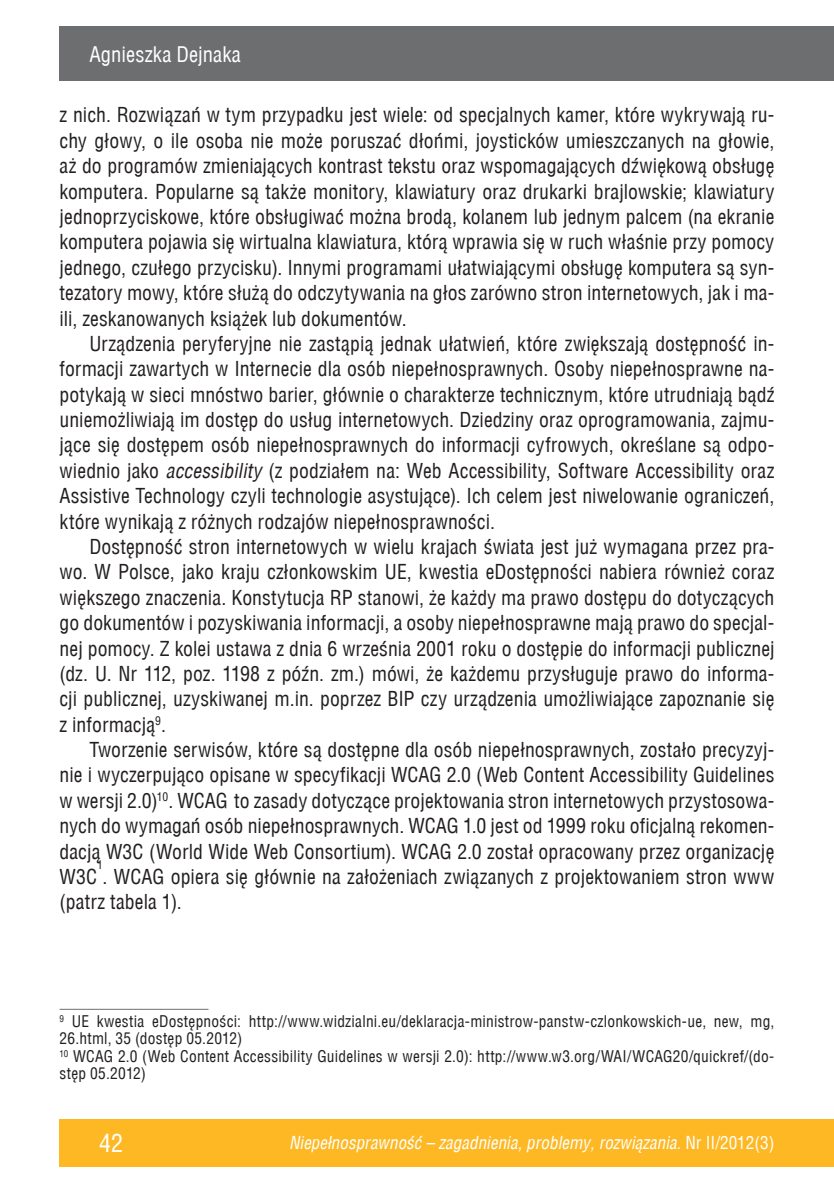
<style>
.page{position:relative;width:834px;height:1191px;background:#fff}
.page>*{position:absolute;margin:0;border:0;box-sizing:border-box;transform-origin:0 0}
.t1{font:24.5px "Switzerland Condensed";color:#fff}
.t2{font:21px "Switzerland Condensed";letter-spacing:.005em;color:#fff}
.t3{font:20.12px/25.4px "Switzerland Condensed";letter-spacing:.005em;color:#231f20;text-align:justify}
.t4{font:italic 17.5px "Switzerland Condensed";color:#fff}
.t5{font:15.75px/17.5px "Switzerland Condensed";letter-spacing:.015em;color:#231f20}
.t6{font:11.72px "Switzerland Condensed";color:#231f20}
.s1{font-style:italic}
.s2{font-style:normal}
</style>
<div class="page">
<div style="left:60px;top:1119px;width:773px;height:47px;background:#fdb824"></div>
<div style="left:60px;top:26px;width:773px;height:55px;background:#6d6e70"></div>
<hr style="left:60px;top:1008px;width:148px;height:1px;background:#6d6e70">
<p class="t2" style="left:89px;top:42px;width:153px">Agnieszka Dejnaka</p>
<p class="t3" style="left:60px;top:102px;width:716px">z nich. Rozwiązań w tym przypadku jest wiele: od specjalnych kamer, które wykrywają ru&shy;chy głowy, o ile osoba nie może poruszać dłońmi, joysticków umieszczanych na głowie, aż do programów zmieniających kontrast tekstu oraz wspomagających dźwiękową obsługę komputera. Popularne są także monitory, klawiatury oraz drukarki brajlowskie; klawiatury jednoprzyciskowe, które obsługiwać można brodą, kolanem lub jednym palcem (na ekranie komputera pojawia się wirtualna klawiatura, którą wprawia się w ruch właśnie przy pomocy jednego, czułego przycisku). Innymi programami ułatwiającymi obsługę komputera są syn&shy;tezatory mowy, które służą do odczytywania na głos zarówno stron internetowych, jak i ma&shy;ili, zeskanowanych książek lub dokumentów.</p>
<p class="t3" style="left:60px;top:331px;width:716px;text-indent:30px">Urządzenia peryferyjne nie zastąpią jednak ułatwień, które zwiększają dostępność in&shy;formacji zawartych w Internecie dla osób niepełnosprawnych. Osoby niepełnosprawne na&shy;potykają w sieci mnóstwo barier, głównie o charakterze technicznym, które utrudniają bądź uniemożliwiają im dostęp do usług internetowych. Dziedziny oraz oprogramowania, zajmu&shy;jące się dostępem osób niepełnosprawnych do informacji cyfrowych, określane są odpo&shy;wiednio jako <span class="s1">accessibility</span> (z podziałem na: Web Accessibility, Software Accessibility oraz Assistive Technology czyli technologie asystujące). Ich celem jest niwelowanie ograniczeń, które wynikają z różnych rodzajów niepełnosprawności.</p>
<p class="t3" style="left:60px;top:534px;width:716px;text-indent:30px">Dostępność stron internetowych w wielu krajach świata jest już wymagana przez pra&shy;wo. W Polsce, jako kraju członkowskim UE, kwestia eDostępności nabiera również coraz większego znaczenia. Konstytucja RP stanowi, że każdy ma prawo dostępu do dotyczących go dokumentów i pozyskiwania informacji, a osoby niepełnosprawne mają prawo do specjal&shy;nej pomocy. Z kolei ustawa z dnia 6 września 2001 roku o dostępie do informacji publicznej (dz. U. Nr 112, poz. 1198 z późn. zm.) mówi, że każdemu przysługuje prawo do informa&shy;cji publicznej, uzyskiwanej m.in. poprzez BIP czy urządzenia umożliwiające zapoznanie się z informacją<sup>9</sup>.</p>
<p class="t3" style="left:60px;top:737px;width:716px;text-indent:30px">Tworzenie serwisów, które są dostępne dla osób niepełnosprawnych, zostało precyzyj&shy;nie i wyczerpująco opisane w specyfikacji WCAG 2.0 (Web Content Accessibility Guidelines w wersji 2.0)<sup>10</sup>. WCAG to zasady dotyczące projektowania stron internetowych przystosowa&shy;nych do wymagań osób niepełnosprawnych. WCAG 1.0 jest od 1999 roku oficjalną rekomen&shy;dacją W3C (World Wide Web Consortium). WCAG 2.0 został opracowany przez organizację W3C . WCAG opiera się głównie na założeniach związanych z projektowaniem stron www</p>
<p class="t6" style="left:97px;top:857px;width:7px">1</p>
<p class="t3" style="left:60px;top:889px;width:124px">(patrz tabela 1).</p>
<p class="t5" style="left:60px;top:1012px;width:716px"><sup>9</sup> UE kwestia eDostępności: http://www.widzialni.eu/deklaracja-ministrow-panstw-czlonkowskich-ue, new, mg, 26.html, 35 (dostęp 05.2012)<br><sup>10</sup> WCAG 2.0 (Web Content Accessibility Guidelines w wersji 2.0): http://www.w3.org/WAI/WCAG20/quickref/(do&shy;stęp 05.2012)</p>
<p class="t1" style="left:99px;top:1129px;width:26px">42</p>
<p class="t4" style="left:289px;top:1132px;width:487px">Niepełnosprawność – zagadnienia, problemy, rozwiązania<span class="s2">. Nr II/2012(3)</span></p>
</div>
